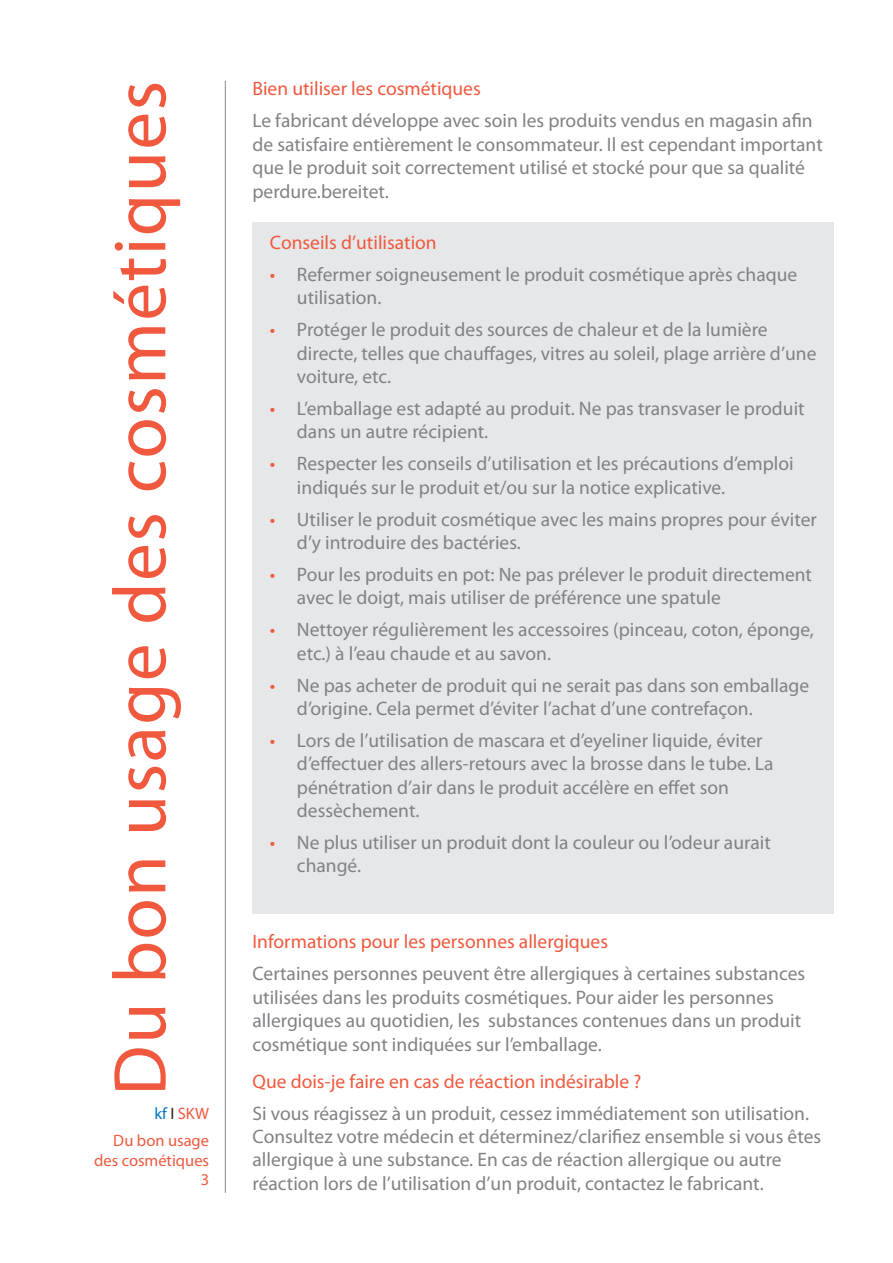
<style>
.page{position:relative;width:893px;height:1263px;background:#fff}
.page>*{position:absolute;margin:0;border:0;box-sizing:border-box;transform-origin:0 0}
.Senkrechter_Titel{font:75px "Myriad Pro";letter-spacing:.02em;color:#f0593e}
.Fliesstext{font:19.5px/23.4px "Myriad Pro";color:#808285}
.Untertitel_orange{font:19.5px "Myriad Pro";color:#f0593e}
.senkrecht_orange{font:16.5px "Myriad Pro";color:#f0593e}
.s1{color:#0079c2}
.s2{color:#231f20}
.s3{color:#f0593e}
</style>
<div class="page">
<hr style="left:225px;top:81px;width:1px;height:1112px;background:#939598">
<div style="left:253px;top:222px;width:581px;height:692px;background:#e6e7e9"></div>
<p class="Senkrechter_Titel" style="left:94px;top:1095px;width:1016px;rotate:-90deg">Du bon usage des cosmétiques</p>
<p class="senkrecht_orange" style="left:154px;top:1103px;width:56px"><span class="s1">kf</span> <span class="s2">I</span> SKW</p>
<p class="senkrecht_orange" style="left:113px;top:1130px;width:97px">Du bon usage</p>
<p class="senkrecht_orange" style="left:94px;top:1150px;width:117px">des cosmétiques</p>
<p class="senkrecht_orange" style="left:201px;top:1170px;width:10px">3</p>
<p class="Untertitel_orange" style="left:252px;top:77px;width:230px">Bien utiliser les cosmétiques</p>
<p class="Fliesstext" style="left:252px;top:109px;width:572px">Le fabricant développe avec soin les produits vendus en magasin afin de satisfaire entièrement le consommateur. Il est cependant important que le produit soit correctement utilisé et stocké pour que sa qualité perdure.bereitet.</p>
<p class="Untertitel_orange" style="left:270px;top:230px;width:168px">Conseils d’utilisation</p>
<p class="Fliesstext" style="left:297px;top:262px;width:502px;text-indent:-27px"><span class="s3">•</span> Refermer soigneusement le produit cosmétique après chaque utilisation.</p>
<p class="Fliesstext" style="left:297px;top:318px;width:521px;text-indent:-27px"><span class="s3">•</span> Protéger le produit des sources de chaleur et de la lumière directe, telles que chauffages, vitres au soleil, plage arrière d’une voiture, etc.</p>
<p class="Fliesstext" style="left:297px;top:396px;width:509px;text-indent:-27px"><span class="s3">•</span> L’emballage est adapté au produit. Ne pas transvaser le produit dans un autre récipient.</p>
<p class="Fliesstext" style="left:297px;top:452px;width:498px;text-indent:-27px"><span class="s3">•</span> Respecter les conseils d’utilisation et les précautions d’emploi indiqués sur le produit et/ou sur la notice explicative.</p>
<p class="Fliesstext" style="left:297px;top:507px;width:521px;text-indent:-27px"><span class="s3">•</span> Utiliser le produit cosmétique avec les mains propres pour éviter d’y introduire des bactéries.</p>
<p class="Fliesstext" style="left:297px;top:562px;width:517px;text-indent:-27px"><span class="s3">•</span> Pour les produits en pot: Ne pas prélever le produit directement avec le doigt, mais utiliser de préférence une spatule</p>
<p class="Fliesstext" style="left:297px;top:618px;width:519px;text-indent:-27px"><span class="s3">•</span> Nettoyer régulièrement les accessoires (pinceau, coton, éponge, etc.) à l’eau chaude et au savon.</p>
<p class="Fliesstext" style="left:297px;top:673px;width:514px;text-indent:-27px"><span class="s3">•</span> Ne pas acheter de produit qui ne serait pas dans son emballage d’origine. Cela permet d’éviter l’achat d’une contrefaçon.</p>
<p class="Fliesstext" style="left:297px;top:728px;width:478px;text-indent:-27px"><span class="s3">•</span> Lors de l’utilisation de mascara et d’eyeliner liquide, éviter d’effectuer des allers-retours avec la brosse dans le tube. La pénétration d’air dans le produit accélère en effet son dessèchement.</p>
<p class="Fliesstext" style="left:297px;top:830px;width:475px;text-indent:-27px"><span class="s3">•</span> Ne plus utiliser un produit dont la couleur ou l’odeur aurait changé.</p>
<p class="Untertitel_orange" style="left:252px;top:930px;width:357px">Informations pour les personnes allergiques</p>
<p class="Fliesstext" style="left:252px;top:962px;width:554px">Certaines personnes peuvent être allergiques à certaines substances utilisées dans les produits cosmétiques. Pour aider les personnes allergiques au quotidien, les substances contenues dans un produit cosmétique sont indiquées sur l’emballage.</p>
<p class="Untertitel_orange" style="left:253px;top:1069px;width:390px">Que dois-je faire en cas de réaction indésirable ?</p>
<p class="Fliesstext" style="left:253px;top:1101px;width:570px">Si vous réagissez à un produit, cessez immédiatement son utilisation.<br>Consultez votre médecin et déterminez/clarifiez ensemble si vous êtes allergique à une substance. En cas de réaction allergique ou autre réaction lors de l’utilisation d’un produit, contactez le fabricant.</p>
</div>
